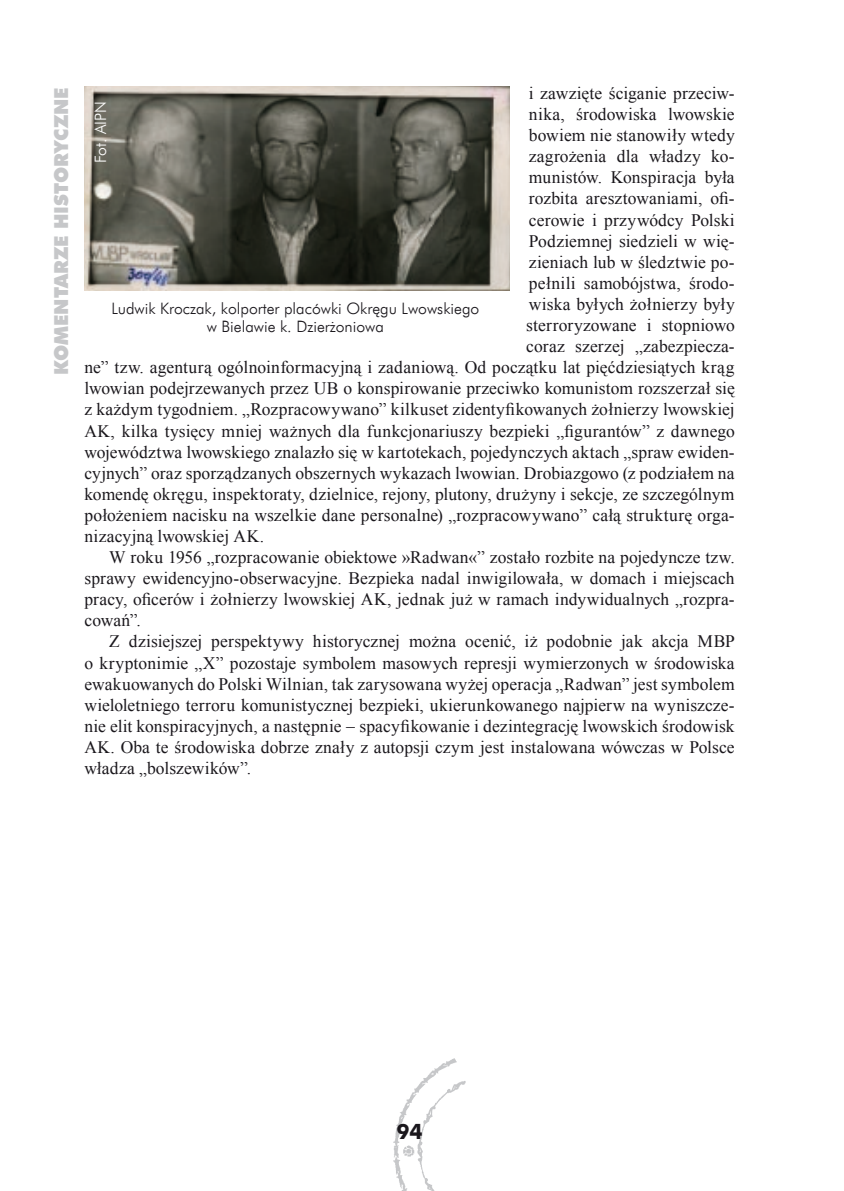
<style>
.page{position:relative;width:844px;height:1191px;background:#fff}
.page>*{position:absolute;margin:0;border:0;box-sizing:border-box;transform-origin:0 0}
.t1{font:700 21px "Futura EU";color:#1a171c}
.t2{font:19.25px "Futura X Blk EU";color:#c6c7c9}
.t3{font:17.5px "Times New Roman";letter-spacing:.005em;color:#1a171c}
.t4{font:15.75px/18.4px "Futura Lt EU";color:#1a171c;text-align:center}
.t5{font:15.75px "Futura Lt EU";color:#fff}
</style>
<div class="page">
<img style="left:393px;top:1058px;width:72px;height:133px">
<img style="left:85px;top:87px;width:424px;height:203px">
<p class="t2" style="left:49px;top:375px;width:287px;rotate:-90deg">komentarze historyczne</p>
<p class="t3" style="left:529px;top:81px;width:207px">i zawzięte ściganie przeciw-</p>
<p class="t5" style="left:91px;top:163px;width:63px;rotate:-90deg">Fot. AIPN</p>
<p class="t3" style="left:529px;top:102px;width:207px">nika, środowiska lwowskie</p>
<p class="t3" style="left:529px;top:123px;width:207px">bowiem nie stanowiły wtedy</p>
<p class="t3" style="left:529px;top:145px;width:207px">zagrożenia dla władzy ko-</p>
<p class="t3" style="left:529px;top:166px;width:207px">munistów. Konspiracja była</p>
<p class="t3" style="left:529px;top:187px;width:207px">rozbita aresztowaniami, ofi-</p>
<p class="t3" style="left:529px;top:208px;width:207px">cerowie i przywódcy Polski</p>
<p class="t3" style="left:529px;top:229px;width:207px">Podziemnej siedzieli w wię-</p>
<p class="t3" style="left:529px;top:250px;width:207px">zieniach lub w śledztwie po-</p>
<p class="t3" style="left:529px;top:271px;width:207px">pełnili samobójstwa, środo-</p>
<p class="t3" style="left:529px;top:292px;width:207px">wiska byłych żołnierzy były</p>
<p class="t3" style="left:526px;top:313px;width:210px">sterroryzowane i stopniowo</p>
<p class="t3" style="left:526px;top:334px;width:210px">coraz szerzej „zabezpiecza-</p>
<p class="t3" style="left:84px;top:355px;width:651px">ne” tzw. agenturą ogólnoinformacyjną i zadaniową. Od początku lat pięćdziesiątych krąg</p>
<p class="t3" style="left:84px;top:377px;width:651px">lwowian podejrzewanych przez UB o konspirowanie przeciwko komunistom rozszerzał się</p>
<p class="t3" style="left:84px;top:398px;width:651px">z każdym tygodniem. „Rozpracowywano” kilkuset zidentyfikowanych żołnierzy lwowskiej</p>
<p class="t3" style="left:84px;top:419px;width:651px">AK, kilka tysięcy mniej ważnych dla funkcjonariuszy bezpieki „figurantów” z dawnego</p>
<p class="t3" style="left:84px;top:440px;width:651px">województwa lwowskiego znalazło się w kartotekach, pojedynczych aktach „spraw ewiden-</p>
<p class="t3" style="left:84px;top:461px;width:651px">cyjnych” oraz sporządzanych obszernych wykazach lwowian. Drobiazgowo (z podziałem na</p>
<p class="t3" style="left:84px;top:482px;width:651px">komendę okręgu, inspektoraty, dzielnice, rejony, plutony, drużyny i sekcje, ze szczególnym</p>
<p class="t3" style="left:84px;top:503px;width:651px">położeniem nacisku na wszelkie dane personalne) „rozpracowywano” całą strukturę orga-</p>
<p class="t3" style="left:84px;top:524px;width:181px">nizacyjną lwowskiej AK.</p>
<p class="t3" style="left:109px;top:545px;width:626px">W roku 1956 „rozpracowanie obiektowe »Radwan«” zostało rozbite na pojedyncze tzw.</p>
<p class="t3" style="left:84px;top:566px;width:651px">sprawy ewidencyjno-obserwacyjne. Bezpieka nadal inwigilowała, w domach i miejscach</p>
<p class="t3" style="left:84px;top:587px;width:651px">pracy, oficerów i żołnierzy lwowskiej AK, jednak już w ramach indywidualnych „rozpra-</p>
<p class="t3" style="left:84px;top:609px;width:58px">cowań”.</p>
<p class="t3" style="left:109px;top:630px;width:627px">Z dzisiejszej perspektywy historycznej można ocenić, iż podobnie jak akcja MBP</p>
<p class="t3" style="left:84px;top:651px;width:651px">o kryptonimie „X” pozostaje symbolem masowych represji wymierzonych w środowiska</p>
<p class="t3" style="left:84px;top:672px;width:651px">ewakuowanych do Polski Wilnian, tak zarysowana wyżej operacja „Radwan” jest symbolem</p>
<p class="t3" style="left:84px;top:693px;width:651px">wieloletniego terroru komunistycznej bezpieki, ukierunkowanego najpierw na wyniszcze-</p>
<p class="t3" style="left:84px;top:714px;width:651px">nie elit konspiracyjnych, a następnie − spacyfikowanie i dezintegrację lwowskich środowisk</p>
<p class="t3" style="left:84px;top:735px;width:651px">AK. Oba te środowiska dobrze znały z autopsji czym jest instalowana wówczas w Polsce</p>
<p class="t3" style="left:84px;top:756px;width:168px">władza „bolszewików”.</p>
<p class="t4" style="left:111px;top:300px;width:369px">Ludwik Kroczak, kolporter placówki Okręgu Lwowskiego w Bielawie k. Dzierżoniowa</p>
<p class="t1" style="left:396px;top:1118px;width:14px">94</p>
</div>
